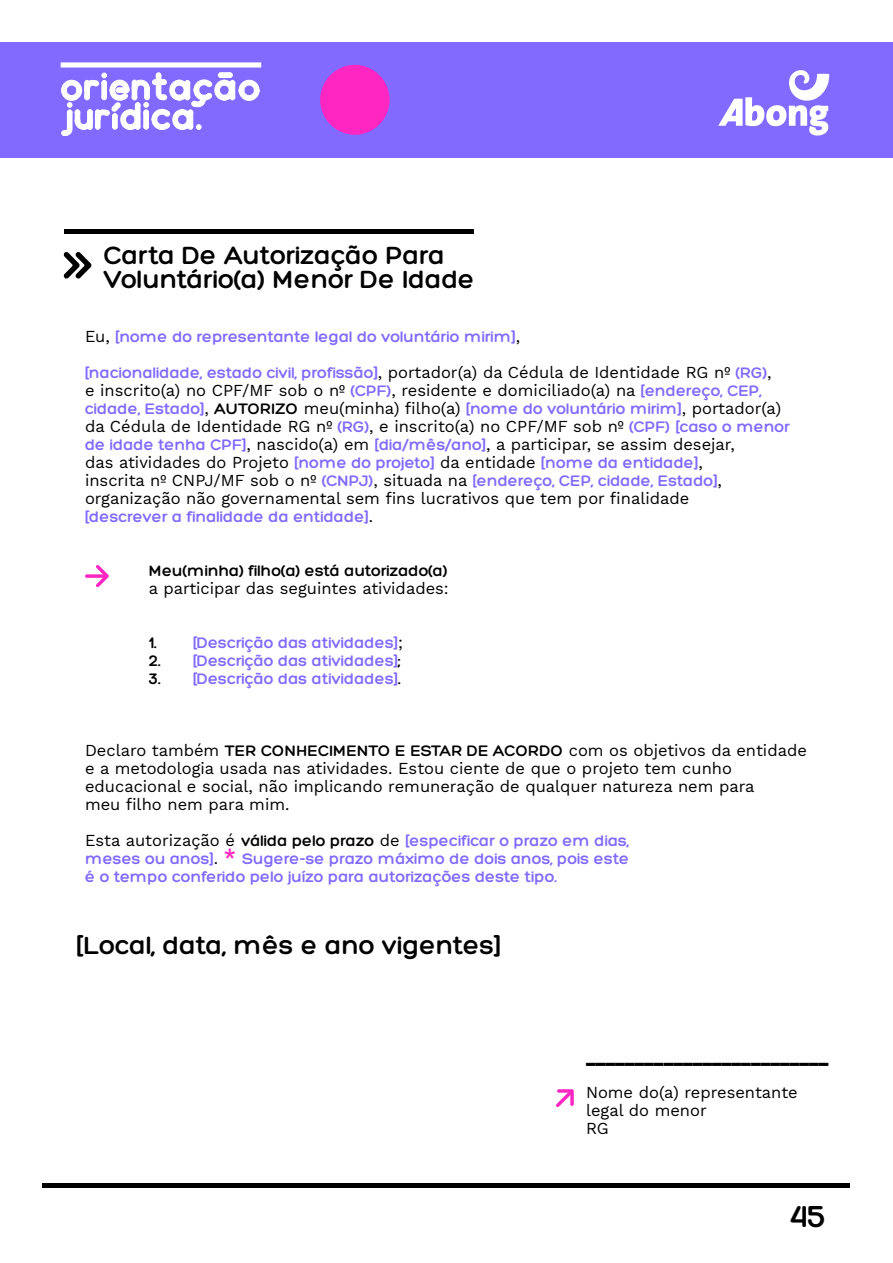
<style>
.page{position:relative;width:893px;height:1263px;background:#fff}
.page>*{position:absolute;margin:0;border:0;box-sizing:border-box;transform-origin:0 0}
.t1{font:700 33px "Hero";color:#000}
.t2{font:700 27px/24px "Hero";color:#000}
.t3{font:18px "Work Sans";color:#000}
.t4{font:16.5px/18px "Work Sans";color:#000}
.t5{font:700 16.5px/18px "Hero";color:#8269ff}
.t6{font:700 16.5px "Hero";color:#000}
.s1{font-family:"Work Sans";font-weight:400;color:#000}
.s2{font-family:"Hero";font-weight:700;color:#8269ff}
.s3{color:#000}
.s4{font-family:"Hero";font-weight:700}
.s5{font-family:"Work Sans";font-weight:400;font-size:21px;color:#ff26c2}
</style>
<div class="page">
<div style="left:0;top:43px;width:893px;height:115px;background:#8269ff"></div>
<svg style="left:320px;top:65px;width:70px;height:70px"></svg>
<hr style="left:61px;top:63px;width:200px;height:4px;background:#fff">
<svg style="left:61px;top:73px;width:198px;height:63px"></svg>
<hr style="left:43px;top:1184px;width:807px;height:4px;background:#000">
<svg style="left:63px;top:252px;width:29px;height:27px"></svg>
<svg style="left:718px;top:70px;width:111px;height:66px"></svg>
<hr style="left:64px;top:230px;width:409px;height:4px;background:#000">
<svg style="left:556px;top:1089px;width:18px;height:18px"></svg>
<svg style="left:85px;top:574px;width:21px;height:4px"></svg>
<svg style="left:96px;top:565px;width:13px;height:22px"></svg>
<h2 class="t2" style="left:104px;top:244px;width:373px">Carta De Autorização Para<br>Voluntário(a) Menor De Idade</h2>
<p class="t5" style="left:85px;top:319px;width:688px;line-height:36px"><span class="s1">Eu,</span> [nome do representante legal do voluntário mirim]<span class="s1">,<br></span>[nacionalidade, estado civil, profissão]<span class="s1">, portador(a) da Cédula de Identidade RG nº</span> (RG)<span class="s1">,</span></p>
<p class="t4" style="left:85px;top:381px;width:678px">e inscrito(a) no CPF/MF sob o nº <span class="s2">(CPF)</span>, residente e domiciliado(a) na <span class="s2">[endereço, CEP,</span></p>
<p class="t5" style="left:85px;top:400px;width:698px">cidade, Estado]<span class="s1">,</span> <span class="s3">AUTORIZO</span> <span class="s1">meu(minha) filho(a)</span> [nome do voluntário mirim]<span class="s1">, portador(a)</span></p>
<p class="t4" style="left:85px;top:417px;width:706px">da Cédula de Identidade RG nº <span class="s2">(RG)</span>, e inscrito(a) no CPF/MF sob nº <span class="s2">(CPF) [caso o menor de idade tenha CPF]</span>, nascido(a) em <span class="s2">[dia/mês/ano]</span>, a participar, se assim desejar,<br>das atividades do Projeto <span class="s2">[nome do projeto]</span> da entidade <span class="s2">[nome da entidade]</span>,<br>inscrita nº CNPJ/MF sob o nº <span class="s2">(CNPJ)</span>, situada na <span class="s2">[endereço, CEP, cidade, Estado]</span>, organização não governamental sem fins lucrativos que tem por finalidade</p>
<p class="t5" style="left:85px;top:508px;width:290px">[descrever a finalidade da entidade]<span class="s1">.</span></p>
<p class="t6" style="left:149px;top:562px;width:300px">Meu(minha) filho(a) está autorizado(a)</p>
<p class="t4" style="left:149px;top:579px;width:301px">a participar das seguintes atividades:</p>
<p class="t5" style="left:149px;top:634px;width:256px"><span class="s3">1.</span> [Descrição das atividades]<span class="s1">;</span></p>
<p class="t5" style="left:149px;top:652px;width:253px"><span class="s3">2.</span> [Descrição das atividades]<span class="s3">;</span></p>
<p class="t5" style="left:149px;top:670px;width:253px"><span class="s3">3.</span> [Descrição das atividades]<span class="s3">.</span></p>
<p class="t4" style="left:85px;top:741px;width:723px">Declaro também <span class="s4">TER CONHECIMENTO E ESTAR DE ACORDO</span> com os objetivos da entidade e a metodologia usada nas atividades. Estou ciente de que o projeto tem cunho educacional e social, não implicando remuneração de qualquer natureza nem para<br>meu filho nem para mim.</p>
<p class="t5" style="left:85px;top:832px;width:546px;text-align:justify"><span class="s1">Esta autorização é</span> <span class="s3">válida pelo prazo</span> <span class="s1">de</span> [especificar o prazo em dias, meses ou anos]<span class="s1">.</span> <span class="s5">*</span> Sugere-se prazo máximo de dois anos, pois este é o tempo conferido pelo juízo para autorizações deste tipo.</p>
<h2 class="t2" style="left:77px;top:934px;width:426px">[Local, data, mês e ano vigentes]</h2>
<p class="t3" style="left:586px;top:1042px;width:244px">_________________________</p>
<p class="t4" style="left:586px;top:1083px;width:213px">Nome do(a) representante legal do menor<br>RG</p>
<h1 class="t1" style="left:791px;top:1198px;width:37px">45</h1>
</div>
